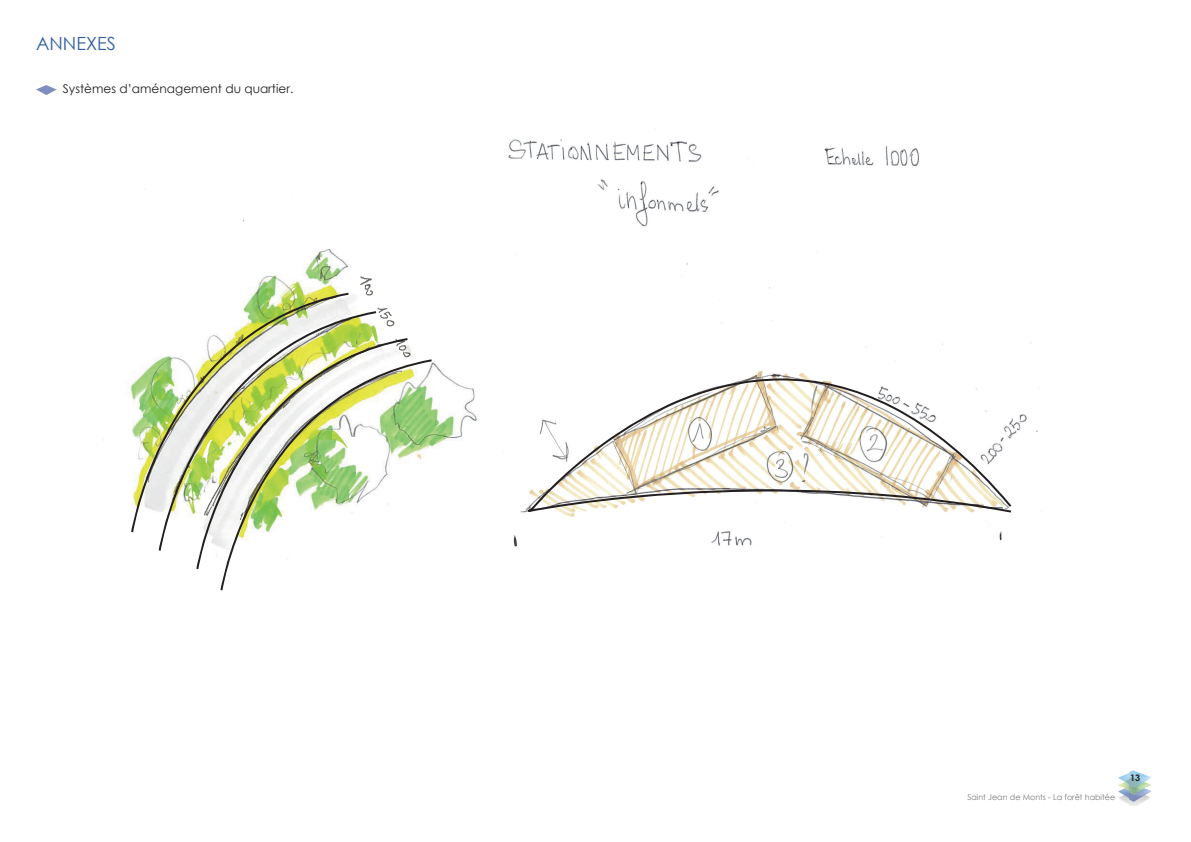
<style>
.page{position:relative;width:1191px;height:842px;background:#fff}
.page>*{position:absolute;margin:0;border:0;box-sizing:border-box;transform-origin:0 0}
.t1{font:18.2px "Century Gothic";color:#3460a2}
.t2{font:12.1px "Century Gothic";color:#231f20}
.t3{font:700 9px "Century Gothic";color:#231f20}
.t4{font:8px "Century Gothic";color:#7a7c7f}
</style>
<div class="page">
<img style="left:1118px;top:770px;width:33px;height:36px">
<svg style="left:36px;top:85px;width:21px;height:10px"></svg>
<img style="left:508px;top:139px;width:530px;height:408px">
<svg style="left:528px;top:378px;width:483px;height:134px"></svg>
<img style="left:103px;top:220px;width:375px;height:331px">
<img style="left:205px;top:275px;width:206px;height:84px">
<img style="left:376px;top:325px;width:2px;height:13px">
<img style="left:290px;top:262px;width:35px;height:31px">
<svg style="left:220px;top:359px;width:212px;height:231px"></svg>
<svg style="left:196px;top:338px;width:211px;height:231px"></svg>
<svg style="left:159px;top:311px;width:217px;height:240px"></svg>
<img style="left:131px;top:293px;width:217px;height:239px">
<h1 class="t1" style="left:36px;top:30px;width:81px">ANNEXES</h1>
<p class="t2" style="left:63px;top:80px;width:232px">Systèmes d’aménagement du quartier.</p>
<p class="t4" style="left:967px;top:792px;width:149px">Saint Jean de Monts - La forêt habitée</p>
<p class="t3" style="left:1130px;top:771px;width:12px">13</p>
</div>
